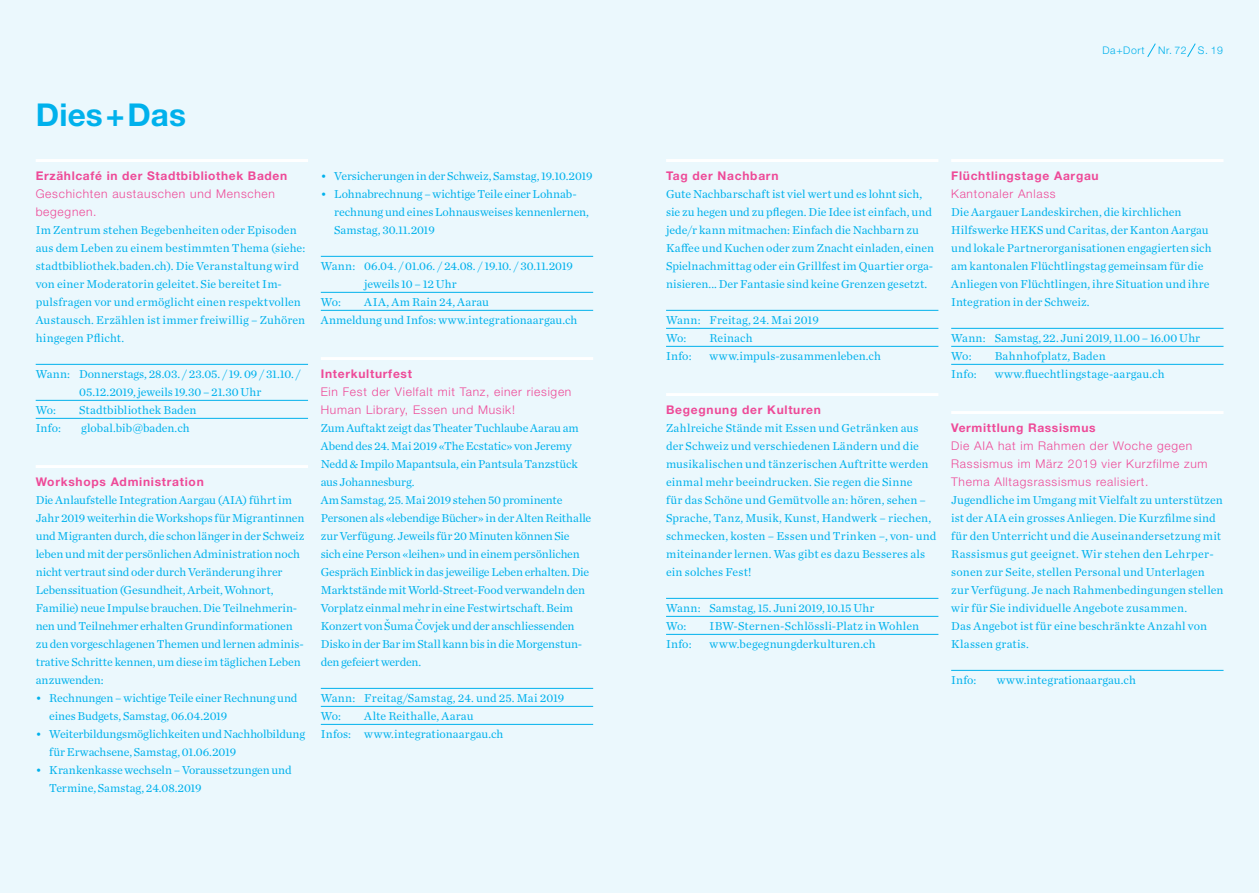
<style>
.page{position:relative;width:1259px;height:893px;background:#fff}
.page>*{position:absolute;margin:0;border:0;box-sizing:border-box;transform-origin:0 0}
.t1{font:700 31.5px "Helvetica Neue LT Std";letter-spacing:.005em;color:#00b1ec}
.t2{font:12px/18px "Chronicle Text G1";color:#00b1ec}
.t3{font:300 12px/18px "Helvetica Neue LT Std";letter-spacing:.06em;color:#ee4a98}
.t4{font:700 12px "Helvetica Neue LT Std";letter-spacing:.06em;color:#ee4a98}
.t5{font:300 10.5px "Helvetica Neue LT Std";letter-spacing:.06em;color:#00b1ec}
</style>
<div class="page">
<div style="left:629px;top:0;width:630px;height:893px;background:#ebf8fd"></div>
<div style="left:0;top:0;width:629px;height:893px;background:#ebf8fd"></div>
<svg style="left:1147px;top:43px;width:8px;height:14px"></svg>
<svg style="left:1187px;top:43px;width:8px;height:14px"></svg>
<hr style="left:666px;top:159px;width:272px;height:3px;background:#fff">
<hr style="left:666px;top:310px;width:272px;height:1px;background:#00b1ec">
<hr style="left:666px;top:328px;width:272px;height:1px;background:#00b1ec">
<hr style="left:666px;top:346px;width:272px;height:1px;background:#00b1ec">
<hr style="left:666px;top:393px;width:272px;height:3px;background:#fff">
<hr style="left:666px;top:598px;width:272px;height:1px;background:#00b1ec">
<hr style="left:666px;top:616px;width:272px;height:1px;background:#00b1ec">
<hr style="left:666px;top:634px;width:272px;height:1px;background:#00b1ec">
<hr style="left:951px;top:159px;width:272px;height:3px;background:#fff">
<hr style="left:951px;top:328px;width:272px;height:1px;background:#00b1ec">
<hr style="left:951px;top:346px;width:272px;height:1px;background:#00b1ec">
<hr style="left:951px;top:364px;width:272px;height:1px;background:#00b1ec">
<hr style="left:951px;top:411px;width:272px;height:3px;background:#fff">
<hr style="left:951px;top:670px;width:272px;height:1px;background:#00b1ec">
<hr style="left:36px;top:159px;width:272px;height:3px;background:#fff">
<hr style="left:36px;top:364px;width:272px;height:1px;background:#00b1ec">
<hr style="left:36px;top:400px;width:272px;height:1px;background:#00b1ec">
<hr style="left:36px;top:418px;width:272px;height:1px;background:#00b1ec">
<hr style="left:36px;top:465px;width:272px;height:3px;background:#fff">
<hr style="left:321px;top:256px;width:272px;height:1px;background:#00b1ec">
<hr style="left:321px;top:292px;width:272px;height:1px;background:#00b1ec">
<hr style="left:321px;top:310px;width:272px;height:1px;background:#00b1ec">
<hr style="left:321px;top:357px;width:272px;height:3px;background:#fff">
<hr style="left:321px;top:688px;width:272px;height:1px;background:#00b1ec">
<hr style="left:321px;top:706px;width:272px;height:1px;background:#00b1ec">
<hr style="left:321px;top:724px;width:272px;height:1px;background:#00b1ec">
<h1 class="t1" style="left:36px;top:95px;width:152px">Dies+Das</h1>
<p class="t4" style="left:36px;top:168px;width:253px">Erzählcafé in der Stadtbibliothek Baden</p>
<p class="t3" style="left:36px;top:184px;width:241px">Geschichten austauschen und Menschen begegnen.</p>
<p class="t2" style="left:36px;top:220px;width:271px">Im Zentrum stehen Begebenheiten oder Episoden aus dem Leben zu einem bestimmten Thema (siehe: stadtbibliothek.baden.ch). Die Veranstaltung wird von einer Moderatorin geleitet. Sie bereitet Im&shy;pulsfragen vor und ermöglicht einen respektvollen Austausch. Erzählen ist immer freiwillig – Zuhören hingegen Pflicht.</p>
<p class="t2" style="left:36px;top:364px;width:266px">Wann: Donnerstags, 28.03. / 23.05. / 19. 09 / 31.10. /</p>
<p class="t2" style="left:79px;top:382px;width:184px">05.12.2019, jeweils 19.30 – 21.30 Uhr</p>
<p class="t2" style="left:36px;top:400px;width:22px">Wo:</p>
<p class="t2" style="left:79px;top:400px;width:119px">Stadtbibliothek Baden</p>
<p class="t2" style="left:36px;top:418px;width:27px">Info:</p>
<p class="t2" style="left:81px;top:418px;width:110px">global.bib@baden.ch</p>
<p class="t4" style="left:36px;top:474px;width:170px">Workshops Administration</p>
<p class="t2" style="left:36px;top:490px;width:270px">Die Anlaufstelle Integration Aargau (AIA) führt im Jahr 2019 weiterhin die Workshops für Migrantinnen und Migranten durch, die schon länger in der Schweiz leben und mit der persönlichen Administration noch nicht vertraut sind oder durch Veränderung ihrer Lebenssituation (Gesundheit, Arbeit, Wohnort, Familie) neue Impulse brauchen. Die Teilnehmerin&shy;nen und Teilnehmer erhalten Grundinformationen zu den vorgeschlagenen Themen und lernen adminis&shy;trative Schritte kennen, um diese im täglichen Leben anzuwenden:</p>
<p class="t2" style="left:49px;top:688px;width:250px;text-indent:-13px">• Rechnungen–wichtigeTeile einerRechnung und eines Budgets, Samstag, 06.04.2019</p>
<p class="t2" style="left:49px;top:724px;width:257px;text-indent:-13px">• Weiterbildungsmöglichkeiten und Nachholbildung für Erwachsene, Samstag, 01.06.2019</p>
<p class="t2" style="left:49px;top:760px;width:244px;text-indent:-13px">• Krankenkassewechseln–Voraussetzungenund<br>Termine, Samstag, 24.08.2019</p>
<p class="t2" style="left:321px;top:166px;width:273px">• Versicherungeninder Schweiz, Samstag, 19.10.2019</p>
<p class="t2" style="left:334px;top:184px;width:256px;text-indent:-14px">• Lohnabrechnung –wichtigeTeile einerLohnab&shy;rechnung und eines Lohnausweises kennenlernen,<br>Samstag, 30.11.2019</p>
<p class="t2" style="left:321px;top:256px;width:254px">Wann: 06.04. / 01.06. / 24.08. / 19.10. / 30.11.2019</p>
<p class="t2" style="left:364px;top:274px;width:94px">jeweils 10 – 12 Uhr</p>
<p class="t2" style="left:321px;top:292px;width:22px">Wo:</p>
<p class="t2" style="left:321px;top:292px;width:258px;text-indent:44px">AIA, Am Rain 24, Aarau<br>Anmeldung und Infos: www.integrationaargau.ch</p>
<p class="t4" style="left:321px;top:366px;width:93px">Interkulturfest</p>
<p class="t3" style="left:321px;top:382px;width:252px">Ein Fest der Vielfalt mit Tanz, einer riesigen<br>Human Library, Essen und Musik!</p>
<p class="t2" style="left:321px;top:418px;width:272px">Zum Auftakt zeigt das Theater Tuchlaube Aarau am Abend des 24. Mai 2019 «The Ecstatic» von Jeremy Nedd &amp; Impilo Mapantsula, ein Pantsula Tanzstück aus Johannesburg.<br>Am Samstag, 25. Mai 2019 stehen 50 prominente Personen als «lebendige Bücher» in der Alten Reithalle zur Verfügung. Jeweils für 20 Minuten können Sie sich eine Person «leihen» und in einem persönlichen Gespräch Einblick in das jeweilige Leben erhalten. Die Marktstände mit World-Street-Food verwandeln den Vorplatz einmal mehr in eine Festwirtschaft. Beim Konzert von Šuma Čovjek und der anschliessenden Disko in der Bar im Stall kann bis in die Morgenstun&shy;den gefeiert werden.</p>
<p class="t2" style="left:321px;top:688px;width:245px">Wann: Freitag/Samstag, 24. und 25. Mai 2019<br>Wo:</p>
<p class="t2" style="left:321px;top:706px;width:184px;text-indent:44px">Alte Reithalle, Aarau<br>Infos: www.integrationaargau.ch</p>
<p class="t5" style="left:1102px;top:44px;width:44px">Da+Dort</p>
<p class="t5" style="left:1158px;top:44px;width:66px">Nr. 72 S. 19</p>
<p class="t4" style="left:666px;top:168px;width:114px">Tag der Nachbarn</p>
<p class="t2" style="left:666px;top:184px;width:269px">Gute Nachbarschaft ist viel wert und es lohnt sich, sie zu hegen und zu pflegen. Die Idee ist einfach, und jede/r kann mitmachen: Einfach die Nachbarn zu Kaffee und Kuchen oder zum Znacht einladen, einen Spielnachmittag oder ein Grillfest im Quartier orga&shy;nisieren... Der Fantasie sind keine Grenzen gesetzt.</p>
<p class="t2" style="left:666px;top:310px;width:154px">Wann: Freitag, 24. Mai 2019<br>Wo:</p>
<p class="t2" style="left:709px;top:328px;width:44px">Reinach</p>
<p class="t2" style="left:666px;top:346px;width:27px">Info:</p>
<p class="t2" style="left:709px;top:346px;width:173px">www.impuls-zusammenleben.ch</p>
<p class="t4" style="left:666px;top:402px;width:156px">Begegnung der Kulturen</p>
<p class="t2" style="left:666px;top:418px;width:272px">Zahlreiche Stände mit Essen und Getränken aus der Schweiz und verschiedenen Ländern und die musikalischen und tänzerischen Auftritte werden einmal mehr beeindrucken. Sie regen die Sinne<br>für das Schöne und Gemütvolle an: hören, sehen – Sprache, Tanz, Musik, Kunst, Handwerk – riechen, schmecken, kosten – Essen und Trinken –, von- und miteinander lernen. Was gibt es dazu Besseres als ein solches Fest!</p>
<p class="t2" style="left:666px;top:598px;width:210px">Wann: Samstag, 15. Juni 2019, 10.15 Uhr<br>Wo:</p>
<p class="t2" style="left:709px;top:616px;width:211px">IBW-Sternen-Schlössli-Platz in Wohlen</p>
<p class="t2" style="left:666px;top:634px;width:27px">Info:</p>
<p class="t2" style="left:709px;top:634px;width:168px">www.begegnungderkulturen.ch</p>
<p class="t4" style="left:951px;top:168px;width:149px">Flüchtlingstage Aargau</p>
<p class="t3" style="left:951px;top:184px;width:106px">Kantonaler Anlass</p>
<p class="t2" style="left:951px;top:202px;width:262px">Die Aargauer Landeskirchen, die kirchlichen Hilfswerke HEKS und Caritas, der Kanton Aargau und lokale Partnerorganisationen engagierten sich am kantonalen Flüchtlingstag gemeinsam für die Anliegen von Flüchtlingen, ihre Situation und ihre Integration in der Schweiz.</p>
<p class="t2" style="left:951px;top:328px;width:250px">Wann: Samstag, 22. Juni 2019, 11.00 – 16.00 Uhr<br>Wo:</p>
<p class="t2" style="left:994px;top:346px;width:112px">Bahnhofplatz, Baden</p>
<p class="t2" style="left:951px;top:364px;width:27px">Info:</p>
<p class="t2" style="left:994px;top:364px;width:171px">www.fluechtlingstage-aargau.ch</p>
<p class="t4" style="left:951px;top:420px;width:146px">Vermittlung Rassismus</p>
<p class="t3" style="left:951px;top:436px;width:258px">Die AIA hat im Rahmen der Woche gegen<br>Rassismus im März 2019 vier Kurzfilme zum<br>Thema Alltagsrassismus realisiert.</p>
<p class="t2" style="left:951px;top:490px;width:274px">Jugendliche im Umgang mit Vielfalt zu unterstützen ist der AIA ein grosses Anliegen. Die Kurzfilme sind für den Unterricht und die Auseinandersetzung mit Rassismus gut geeignet. Wir stehen den Lehrper&shy;sonen zur Seite, stellen Personal und Unterlagen zur Verfügung. Je nach Rahmenbedingungen stellen wir für Sie individuelle Angebote zusammen.<br>Das Angebot ist für eine beschränkte Anzahl von Klassen gratis.</p>
<p class="t2" style="left:951px;top:670px;width:27px">Info:</p>
<p class="t2" style="left:996px;top:670px;width:141px">www.integrationaargau.ch</p>
</div>
